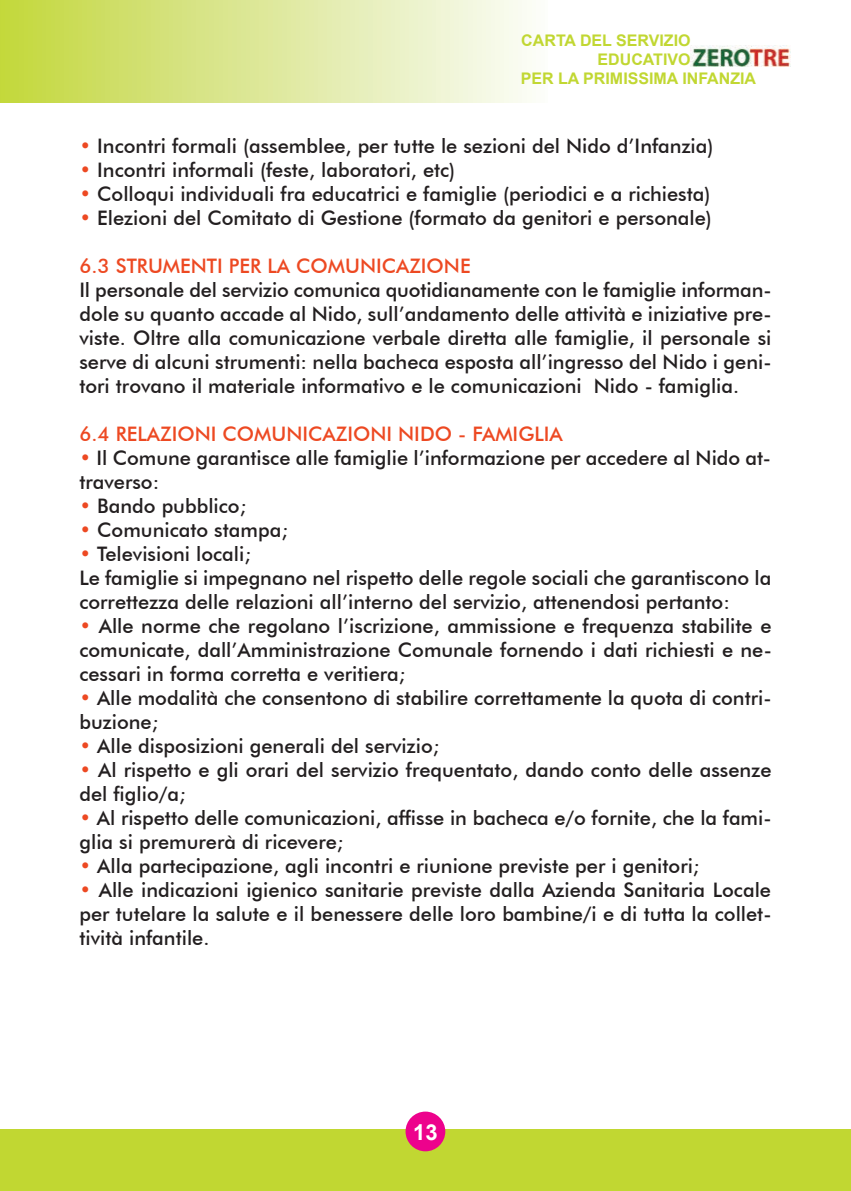
<style>
.page{position:relative;width:851px;height:1191px;background:#fff}
.page>*{position:absolute;margin:0;border:0;box-sizing:border-box;transform-origin:0 0}
.t1{font:700 22px "Arial";color:#fff}
.t2{font:500 20px/24px "Futura BT";color:#231f20}
.t3{font:500 20px "Futura BT";color:#ed4922}
.t4{font:700 16px "Arial";color:#c1d732}
.s1{color:#ed4922}
</style>
<div class="page">
<div style="left:0;top:0;width:547px;height:102px;background:linear-gradient(to right,#c3d73f,#fbfcfb)"></div>
<div style="left:0;top:1128px;width:850px;height:63px;background:#c1d732"></div>
<img style="left:690px;top:45px;width:100px;height:21px">
<div style="left:405px;top:1111px;width:40px;height:40px;background:#ed028c;border-radius:50%"></div>
<p class="t4" style="left:521px;top:31px;width:171px">CARTA DEL SERVIZIO</p>
<p class="t4" style="left:597px;top:51px;width:95px">EDUCATIVO</p>
<p class="t4" style="left:520px;top:69px;width:237px">PER LA PRIMISSIMA INFANZIA</p>
<p class="t2" style="left:79px;top:134px;width:635px"><span class="s1">•</span> Incontri formali (assemblee, per tutte le sezioni del Nido d’Infanzia)</p>
<p class="t2" style="left:79px;top:158px;width:377px"><span class="s1">•</span> Incontri informali (feste, laboratori, etc)</p>
<p class="t2" style="left:79px;top:182px;width:632px"><span class="s1">•</span> Colloqui individuali fra educatrici e famiglie (periodici e a richiesta)</p>
<p class="t2" style="left:79px;top:206px;width:634px"><span class="s1">•</span> Elezioni del Comitato di Gestione (formato da genitori e personale)</p>
<p class="t3" style="left:79px;top:254px;width:392px">6.3 STRUMENTI PER LA COMUNICAZIONE</p>
<p class="t2" style="left:79px;top:278px;width:693px;text-align:justify">Il personale del servizio comunica quotidianamente con le famiglie informan&shy;dole su quanto accade al Nido, sull’andamento delle attività e iniziative pre&shy;viste. Oltre alla comunicazione verbale diretta alle famiglie, il personale si serve di alcuni strumenti: nella bacheca esposta all’ingresso del Nido i geni&shy;tori trovano il materiale informativo e le comunicazioni Nido - famiglia.</p>
<p class="t3" style="left:79px;top:422px;width:485px">6.4 RELAZIONI COMUNICAZIONI NIDO - FAMIGLIA</p>
<p class="t2" style="left:79px;top:446px;width:693px"><span class="s1">•</span> Il Comune garantisce alle famiglie l’informazione per accedere al Nido at&shy;traverso:</p>
<p class="t2" style="left:79px;top:494px;width:168px"><span class="s1">•</span> Bando pubblico;</p>
<p class="t2" style="left:79px;top:518px;width:210px"><span class="s1">•</span> Comunicato stampa;</p>
<p class="t2" style="left:79px;top:542px;width:693px"><span class="s1">•</span> Televisioni locali;<br>Le famiglie si impegnano nel rispetto delle regole sociali che garantiscono la correttezza delle relazioni all’interno del servizio, attenendosi pertanto:</p>
<p class="t2" style="left:79px;top:614px;width:693px;text-align:justify"><span class="s1">•</span> Alle norme che regolano l’iscrizione, ammissione e frequenza stabilite e comunicate, dall’Amministrazione Comunale fornendo i dati richiesti e ne&shy;cessari in forma corretta e veritiera;</p>
<p class="t2" style="left:79px;top:686px;width:693px"><span class="s1">•</span> Alle modalità che consentono di stabilire correttamente la quota di contri&shy;buzione;</p>
<p class="t2" style="left:79px;top:734px;width:361px"><span class="s1">•</span> Alle disposizioni generali del servizio;</p>
<p class="t2" style="left:79px;top:758px;width:693px"><span class="s1">•</span> Al rispetto e gli orari del servizio frequentato, dando conto delle assenze del figlio/a;</p>
<p class="t2" style="left:79px;top:806px;width:693px"><span class="s1">•</span> Al rispetto delle comunicazioni, affisse in bacheca e/o fornite, che la fami&shy;glia si premurerà di ricevere;</p>
<p class="t2" style="left:79px;top:854px;width:621px"><span class="s1">•</span> Alla partecipazione, agli incontri e riunione previste per i genitori;</p>
<p class="t2" style="left:79px;top:878px;width:693px;text-align:justify"><span class="s1">•</span> Alle indicazioni igienico sanitarie previste dalla Azienda Sanitaria Locale per tutelare la salute e il benessere delle loro bambine/i e di tutta la collet&shy;tività infantile.</p>
<p class="t1" style="left:413px;top:1120px;width:26px">13</p>
</div>
